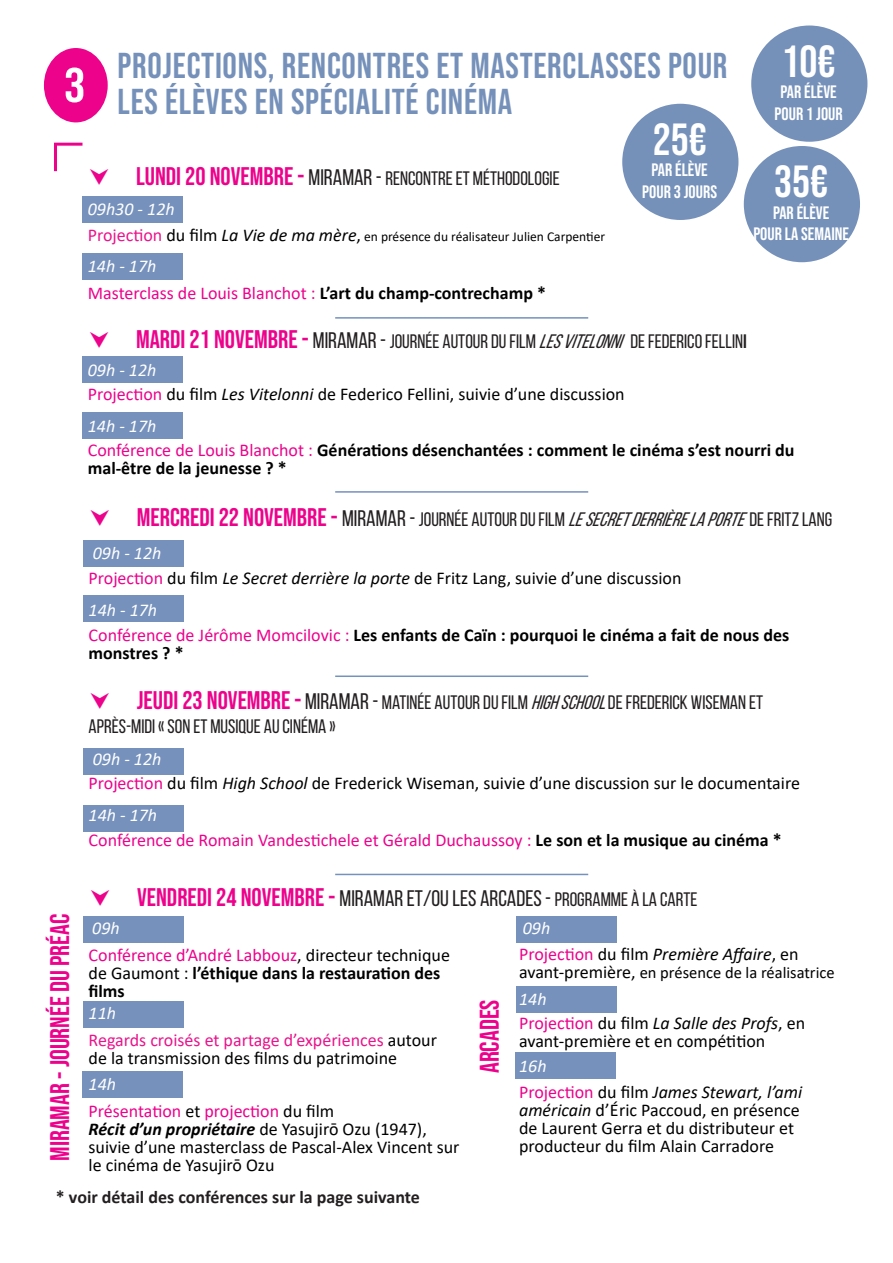
<style>
.page{position:relative;width:893px;height:1263px;background:#fff}
.page>*{position:absolute;margin:0;border:0;box-sizing:border-box;transform-origin:0 0}
.t1{font:48.6px "Bebas Neue";color:#fff;scale:1.11 1}
.t2{font:45px "Bebas Neue";color:#fff}
.t3{font:36px/36px "Bebas Neue";letter-spacing:.02em;color:#7591ba}
.t4{font:27px "Bebas Neue";color:#ed028c}
.t5{font:22.5px "Bebas Neue";color:#231f20}
.t6{font:19.5px "Bebas Neue";color:#231f20}
.t7{font:18px/18px "Calibri";color:#000001}
.t8{font:700 18px/18px "Calibri";color:#000001}
.t9{font:18px "Calibri";color:#ed028c}
.t10{font:italic 18px "Calibri";color:#fff}
.t11{font:18px "Bebas Neue";color:#fff}
.t12{font:18px "Calibri";color:#ea148b}
.t13{font:700 18px "Calibri";letter-spacing:-.01em;color:#231f20}
.t14{font:italic 18px "Calibri";color:#000001}
.t15{font:16.5px "Calibri";color:#000001}
.t16{font:13.5px "Calibri";color:#000001}
.s1{font-size:25.5px;color:#ed028c}
.s2{font-size:22.5px}
.s3{font-size:18px;color:#ea148b}
.s4{font-size:18px}
.s5{font-style:italic;font-size:18px}
.s6{font-weight:700;color:#000001}
.s7{font-style:italic}
.s8{font-style:inherit}
.s9{color:#ed028c}
.s10{font-weight:400;color:#ed028c}
.s11{font-size:19.5px}
.s12{font-style:normal;color:#ed028c}
.s13{font-style:normal}
.s14{font-weight:400}
.s15{color:#000001}
.s16{font-weight:700;font-style:italic}
</style>
<div class="page">
<div style="left:82px;top:1071px;width:101px;height:27px;background:#7591bc"></div>
<div style="left:83px;top:916px;width:101px;height:27px;background:#7591bc"></div>
<div style="left:83px;top:1001px;width:101px;height:27px;background:#7591bc"></div>
<div style="left:83px;top:748px;width:101px;height:27px;background:#7591bc"></div>
<div style="left:83px;top:805px;width:101px;height:27px;background:#7591bc"></div>
<div style="left:82px;top:356px;width:101px;height:27px;background:#7591bc"></div>
<div style="left:82px;top:412px;width:101px;height:27px;background:#7591bc"></div>
<div style="left:44px;top:48px;width:64px;height:74px;background:#ed028c;border-radius:50%"></div>
<div style="left:744px;top:146px;width:116px;height:116px;background:#7591ba;border-radius:50%"></div>
<div style="left:622px;top:104px;width:116px;height:116px;background:#7591ba;border-radius:50%"></div>
<div style="left:751px;top:26px;width:116px;height:116px;background:#7591ba;border-radius:50%"></div>
<div style="left:82px;top:196px;width:101px;height:27px;background:#7591bc"></div>
<div style="left:82px;top:253px;width:101px;height:27px;background:#7591bc"></div>
<div style="left:83px;top:540px;width:101px;height:27px;background:#7591bc"></div>
<div style="left:83px;top:595px;width:101px;height:27px;background:#7591bc"></div>
<hr style="left:335px;top:317px;width:253px;height:2px;background:#7591bc">
<hr style="left:335px;top:491px;width:253px;height:2px;background:#7591bc">
<hr style="left:335px;top:675px;width:253px;height:2px;background:#7591bc">
<hr style="left:335px;top:874px;width:253px;height:1px;background:#7591bc">
<div style="left:515px;top:1052px;width:101px;height:27px;background:#7591bc"></div>
<div style="left:516px;top:916px;width:101px;height:27px;background:#7591bc"></div>
<div style="left:516px;top:986px;width:101px;height:27px;background:#7591bc"></div>
<svg style="left:54px;top:142px;width:29px;height:30px"></svg>
<p class="t1" style="left:64px;top:58px;width:21px">3</p>
<p class="t3" style="left:118px;top:47px;width:611px">PROJECTIONS, RENCONTRES ET MASTERCLASSES POUR<br>LES ÉLÈVES EN SPÉCIALITÉ CINÉMA</p>
<p class="t2" style="left:782px;top:36px;width:55px">10€</p>
<p class="t11" style="left:780px;top:82px;width:58px">PAR ÉLÈVE</p>
<p class="t11" style="left:775px;top:103px;width:70px">POUR 1 JOUR</p>
<p class="t4" style="left:45px;top:1161px;width:249px;rotate:-90deg">MIRAMAR - JOURNÉE DU PRÉAC</p>
<p class="t2" style="left:653px;top:114px;width:55px">25€</p>
<p class="t11" style="left:651px;top:160px;width:58px">PAR ÉLÈVE</p>
<p class="t11" style="left:642px;top:182px;width:76px">POUR 3 JOURS</p>
<p class="t2" style="left:774px;top:156px;width:55px">35€</p>
<p class="t11" style="left:773px;top:202px;width:58px">PAR ÉLÈVE</p>
<p class="t11" style="left:753px;top:224px;width:97px">POUR LA SEMAINE</p>
<p class="t6" style="left:136px;top:168px;width:425px"><span class="s1">LUNDI 20 NOVEMBRE -</span> <span class="s2">MIRAMAR -</span> RENCONTRE ET MÉTHODOLOGIE</p>
<p class="t10" style="left:88px;top:197px;width:88px">09h30 - 12h</p>
<p class="t16" style="left:88px;top:227px;width:519px"><span class="s3">Projection</span> <span class="s4">du film</span> <span class="s5">La Vie de ma mère</span><span class="s4">,</span> en présence du réalisateur Julien Carpentier</p>
<p class="t10" style="left:88px;top:254px;width:70px">14h - 17h</p>
<p class="t9" style="left:88px;top:281px;width:460px">Masterclass de Louis Blanchot : <span class="s6">L’art du champ-contrechamp *</span></p>
<p class="t6" style="left:136px;top:330px;width:612px"><span class="s1">MARDI 21 NOVEMBRE -</span> <span class="s2">MIRAMAR -</span> JOURNÉE AUTOUR DU FILM <span class="s7">LESVITELONNI</span> DE FEDERICO FELLIN<span class="s8">I</span></p>
<p class="t10" style="left:88px;top:358px;width:70px">09h - 12h</p>
<p class="t7" style="left:88px;top:385px;width:538px"><span class="s9">Projection</span> du film <span class="s7">Les Vitelonni</span> de Federico Fellini, suivie d’une discussion</p>
<p class="t10" style="left:88px;top:413px;width:70px">14h - 17h</p>
<p class="t8" style="left:88px;top:440px;width:708px"><span class="s10">Conférence de Louis Blanchot :</span> Générations désenchantées : comment le cinéma s’est nourri du</p>
<p class="t8" style="left:88px;top:458px;width:201px">mal-être de la jeunesse ? *</p>
<p class="t6" style="left:137px;top:509px;width:697px"><span class="s1">MERCREDI 22 NOVEMBRE -</span> <span class="s2">MIRAMAR -</span> JOURNÉE AUTOUR DU FILM <span class="s7">LESECRETDERRIÈRELAPORTE</span>DE FRITZ LANG</p>
<p class="t10" style="left:93px;top:540px;width:70px">09h - 12h</p>
<p class="t7" style="left:89px;top:569px;width:594px"><span class="s9">Projection</span> du film <span class="s7">Le Secret derrière la porte</span> de Fritz Lang, suivie d’une discussion</p>
<p class="t10" style="left:89px;top:597px;width:70px">14h - 17h</p>
<p class="t8" style="left:89px;top:626px;width:702px"><span class="s10">Conférence de Jérôme Momcilovic :</span> Les enfants de Caïn : pourquoi le cinéma a fait de nous des monstres ? *</p>
<p class="t6" style="left:137px;top:692px;width:628px"><span class="s1">JEUDI 23 NOVEMBRE -</span> <span class="s2">MIRAMAR -</span> MATINÉE AUTOUR DU FILM <span class="s7">HIGHSCHOOL</span>DE FREDERICK WISEMAN ET</p>
<p class="t6" style="left:89px;top:715px;width:249px">APRÈS-MIDI « SON ET MUSIQUE AU CINÉMA »</p>
<p class="t10" style="left:93px;top:747px;width:70px">09h - 12h</p>
<p class="t7" style="left:89px;top:774px;width:713px"><span class="s9">Projection</span> du film <span class="s7">High School</span> de Frederick Wiseman, suivie d’une discussion sur le documentaire</p>
<p class="t10" style="left:89px;top:802px;width:70px">14h - 17h</p>
<p class="t9" style="left:89px;top:828px;width:695px">Conférence de Romain Vandestichele et Gérald Duchaussoy : <span class="s6">Le son et la musique au cinéma *</span></p>
<p class="t5" style="left:137px;top:886px;width:562px"><span class="s1">VENDREDI 24 NOVEMBRE -</span> MIRAMAR ET/OU LES ARCADES - <span class="s11">PROGRAMME À LA CARTE</span></p>
<p class="t10" style="left:523px;top:916px;width:29px">09h</p>
<p class="t14" style="left:519px;top:941px;width:281px"><span class="s12">Projection</span> <span class="s13">du film</span> Première Affaire<span class="s13">, en</span></p>
<p class="t15" style="left:519px;top:961px;width:317px"><span class="s4">avant-première,</span> en présence de la réalisatrice</p>
<p class="t10" style="left:519px;top:986px;width:29px">14h</p>
<p class="t7" style="left:519px;top:1013px;width:288px"><span class="s9">Projection</span> du film <span class="s7">La Salle des Profs</span>, en avant-première et en compétition</p>
<p class="t10" style="left:519px;top:1054px;width:29px">16h</p>
<p class="t7" style="left:519px;top:1082px;width:285px"><span class="s9">Projection</span> du film <span class="s7">James Stewart, l’ami américain</span> d’Éric Paccoud, en présence</p>
<p class="t7" style="left:519px;top:1118px;width:276px">de Laurent Gerra et du distributeur et producteur du film Alain Carradore</p>
<p class="t10" style="left:92px;top:915px;width:29px">09h</p>
<p class="t8" style="left:89px;top:945px;width:363px"><span class="s10">Conférence d’André Labbouz</span><span class="s14">, directeur technique de Gaumont :</span> l’éthique dans la restauration des films</p>
<p class="t10" style="left:89px;top:1001px;width:29px">11h</p>
<p class="t12" style="left:89px;top:1028px;width:350px">Regards croisés et partage d’expériences <span class="s15">autour</span></p>
<p class="t7" style="left:89px;top:1049px;width:310px">de la transmission des films du patrimoine</p>
<p class="t10" style="left:89px;top:1071px;width:29px">14h</p>
<p class="t9" style="left:89px;top:1098px;width:247px">Présentation <span class="s15">et</span> projection <span class="s15">du film</span></p>
<p class="t7" style="left:89px;top:1119px;width:372px"><span class="s16">Récit d’un propriétaire</span> de Yasujirō Ozu (1947), suivie d’une masterclass de Pascal-Alex Vincent sur le cinéma de Yasujirō Ozu</p>
<p class="t4" style="left:474px;top:1073px;width:75px;rotate:-90deg">ARCADES</p>
<p class="t13" style="left:56px;top:1184px;width:365px">* voir détail des conférences sur la page suivante</p>
</div>
